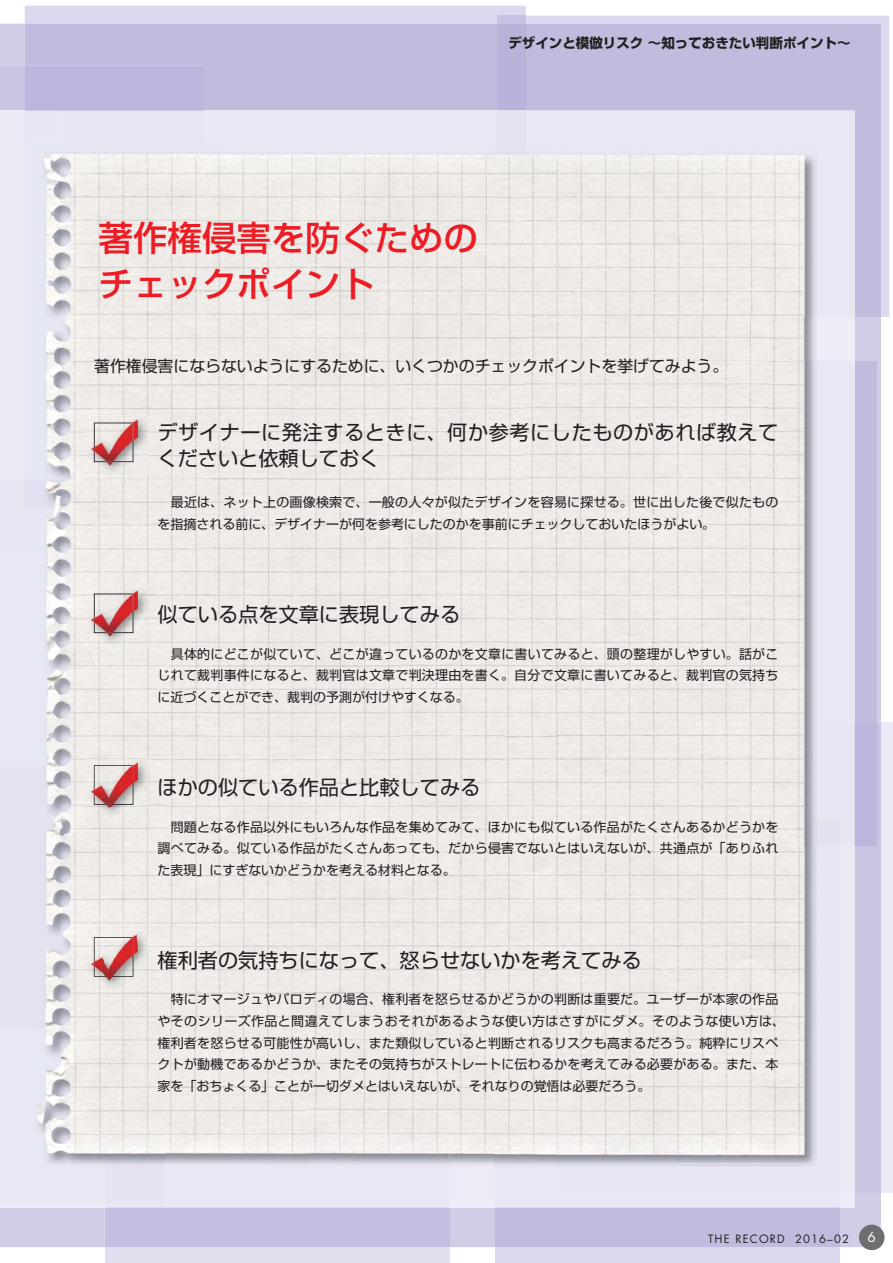
<style>
.page{position:relative;width:893px;height:1263px;background:#fff}
.page>*{position:absolute;margin:0;border:0;box-sizing:border-box;transform-origin:0 0}
.t1{font:34.5px/46.5px "Shin Go Pr 6 Medium 90 pv RKSJ H";color:#ed1c24}
.t2{font:20.1px "Shin Go Pr 6 Regular 90 pv RKSJ H";color:#231f20}
.t3{font:20.1px/26px "Shin Go Pr 6 Regular 90 pv RKSJ H";letter-spacing:.03em;color:#231f20}
.t4{font:15.9px "Shin Go Pr 6 Regular 90 pv RKSJ H";color:#231f20}
.t5{font:13.5px "Shin Go Pr 6 Bold 90 pv RKSJ H";color:#231f20}
.t6{font:13.5px "Futura";color:#fff}
.t7{font:12.9px/21.6px "Shin Go Pr 6 Regular 90 pv RKSJ H";letter-spacing:.02em;color:#231f20}
.t8{font:11.25px "Futura";letter-spacing:.1em;color:#231f20}
</style>
<div class="page">
<div style="left:526px;top:16px;width:363px;height:301px;background:#dbd9ed"></div>
<div style="left:526px;top:24px;width:355px;height:293px;background:#c0bcde"></div>
<div style="left:855px;top:361px;width:22px;height:362px;background:#c0bcde"></div>
<div style="left:495px;top:1247px;width:345px;height:16px;background:#dbd9ed"></div>
<div style="left:495px;top:1208px;width:345px;height:39px;background:#c0bcde"></div>
<div style="left:881px;top:723px;width:12px;height:470px;background:#eae9f5"></div>
<div style="left:105px;top:1247px;width:345px;height:16px;background:#e0deef"></div>
<div style="left:105px;top:1208px;width:345px;height:39px;background:#c2bfe0"></div>
<div style="left:526px;top:111px;width:329px;height:206px;background:#e8e7f4"></div>
<div style="left:818px;top:361px;width:37px;height:362px;background:#e8e7f4"></div>
<svg style="left:495px;top:723px;width:386px;height:485px;background:#d9d7ec"></svg>
<div style="left:556px;top:845px;width:284px;height:348px;background:#e7e6f3"></div>
<div style="left:818px;top:821px;width:22px;height:24px;background:#e3e1f1"></div>
<div style="left:105px;top:1168px;width:345px;height:40px;background:#e9e8f4"></div>
<div style="left:0;top:1028px;width:105px;height:175px;background:#e8e7f4"></div>
<div style="left:105px;top:1168px;width:59px;height:35px;background:#e5e4f2"></div>
<svg style="left:0;top:1004px;width:30px;height:24px"></svg>
<img style="left:813px;top:152px;width:5px;height:693px">
<hr style="left:35px;top:1164px;width:521px;height:4px;background:#e5e4f0">
<img style="left:556px;top:845px;width:262px;height:323px">
<div style="left:30px;top:550px;width:5px;height:614px;background:#e8e7f5"></div>
<img style="left:526px;top:144px;width:287px;height:217px">
<img style="left:60px;top:550px;width:340px;height:257px">
<img style="left:450px;top:845px;width:45px;height:319px">
<img style="left:526px;top:237px;width:242px;height:80px">
<img style="left:768px;top:361px;width:45px;height:484px">
<img style="left:506px;top:361px;width:262px;height:387px">
<img style="left:400px;top:550px;width:106px;height:295px">
<img style="left:505px;top:748px;width:51px;height:73px">
<img style="left:495px;top:821px;width:61px;height:343px">
<img style="left:556px;top:723px;width:212px;height:122px">
<img style="left:556px;top:845px;width:257px;height:319px">
<img style="left:164px;top:807px;width:143px;height:357px">
<img style="left:307px;top:1101px;width:143px;height:63px">
<img style="left:292px;top:807px;width:158px;height:294px">
<img style="left:400px;top:807px;width:50px;height:38px">
<img style="left:35px;top:767px;width:129px;height:397px">
<img style="left:105px;top:807px;width:107px;height:221px">
<img style="left:35px;top:550px;width:25px;height:454px">
<div style="left:859px;top:1225px;width:25px;height:25px;background:#6d6e70;border-radius:50%"></div>
<svg style="left:0;top:6px;width:526px;height:544px;background:#e3e0e6"></svg>
<img style="left:87px;top:416px;width:61px;height:60px">
<img style="left:91px;top:419px;width:47px;height:47px">
<img style="left:94px;top:423px;width:39px;height:39px">
<img style="left:87px;top:587px;width:61px;height:59px">
<img style="left:91px;top:590px;width:47px;height:47px">
<img style="left:94px;top:594px;width:39px;height:39px">
<img style="left:87px;top:758px;width:61px;height:60px">
<img style="left:105px;top:807px;width:43px;height:11px">
<img style="left:91px;top:761px;width:47px;height:48px">
<img style="left:105px;top:807px;width:33px;height:2px">
<img style="left:94px;top:765px;width:39px;height:2px">
<img style="left:94px;top:767px;width:39px;height:38px">
<img style="left:87px;top:930px;width:61px;height:60px">
<img style="left:91px;top:934px;width:47px;height:47px">
<img style="left:94px;top:937px;width:39px;height:40px">
<p class="t5" style="left:508px;top:38px;width:343px">デザインと模倣リスク ～知っておきたい判断ポイント～</p>
<h1 class="t1" style="left:99px;top:219px;width:381px">著作権侵害を防ぐためのチェックポイント</h1>
<p class="t4" style="left:94px;top:360px;width:635px">著作権侵害にならないようにするために、いくつかのチェックポイントを挙げてみよう。</p>
<h2 class="t3" style="left:158px;top:422px;width:622px">デザイナーに発注するときに、何か参考にしたものがあれば教えてくださいと依頼しておく</h2>
<p class="t7" style="left:158px;top:493px;width:622px">　最近は、ネット上の画像検索で、一般の人々が似たデザインを容易に探せる。世に出した後で似たものを指摘される前に、デザイナーが何を参考にしたのかを事前にチェックしておいたほうがよい。</p>
<h2 class="t2" style="left:158px;top:607px;width:304px">似ている点を文章に表現してみる</h2>
<p class="t7" style="left:158px;top:645px;width:622px;text-align:justify">　具体的にどこが似ていて、どこが違っているのかを文章に書いてみると、頭の整理がしやすい。話がこじれて裁判事件になると、裁判官は文章で判決理由を書く。自分で文章に書いてみると、裁判官の気持ちに近づくことができ、裁判の予測が付けやすくなる。</p>
<h2 class="t2" style="left:158px;top:780px;width:324px">ほかの似ている作品と比較してみる</h2>
<p class="t7" style="left:158px;top:818px;width:622px;text-align:justify">　問題となる作品以外にもいろんな作品を集めてみて、ほかにも似ている作品がたくさんあるかどうかを調べてみる。似ている作品がたくさんあっても、だから侵害でないとはいえないが、共通点が「ありふれた表現」にすぎないかどうかを考える材料となる。</p>
<h2 class="t2" style="left:158px;top:952px;width:486px">権利者の気持ちになって、怒らせないかを考えてみる</h2>
<p class="t7" style="left:158px;top:991px;width:629px">　特にオマージュやパロディの場合、権利者を怒らせるかどうかの判断は重要だ。ユーザーが本家の作品やそのシリーズ作品と間違えてしまうおそれがあるような使い方はさすがにダメ。そのような使い方は、権利者を怒らせる可能性が高いし、また類似していると判断されるリスクも高まるだろう。純粋にリスペクトが動機であるかどうか、またその気持ちがストレートに伝わるかを考えてみる必要がある。また、本家を「おちょくる」ことが一切ダメとはいえないが、それなりの覚悟は必要だろう。</p>
<p class="t8" style="left:708px;top:1234px;width:142px">THE RECORD 2016–02</p>
<p class="t6" style="left:867px;top:1231px;width:10px">6</p>
</div>
